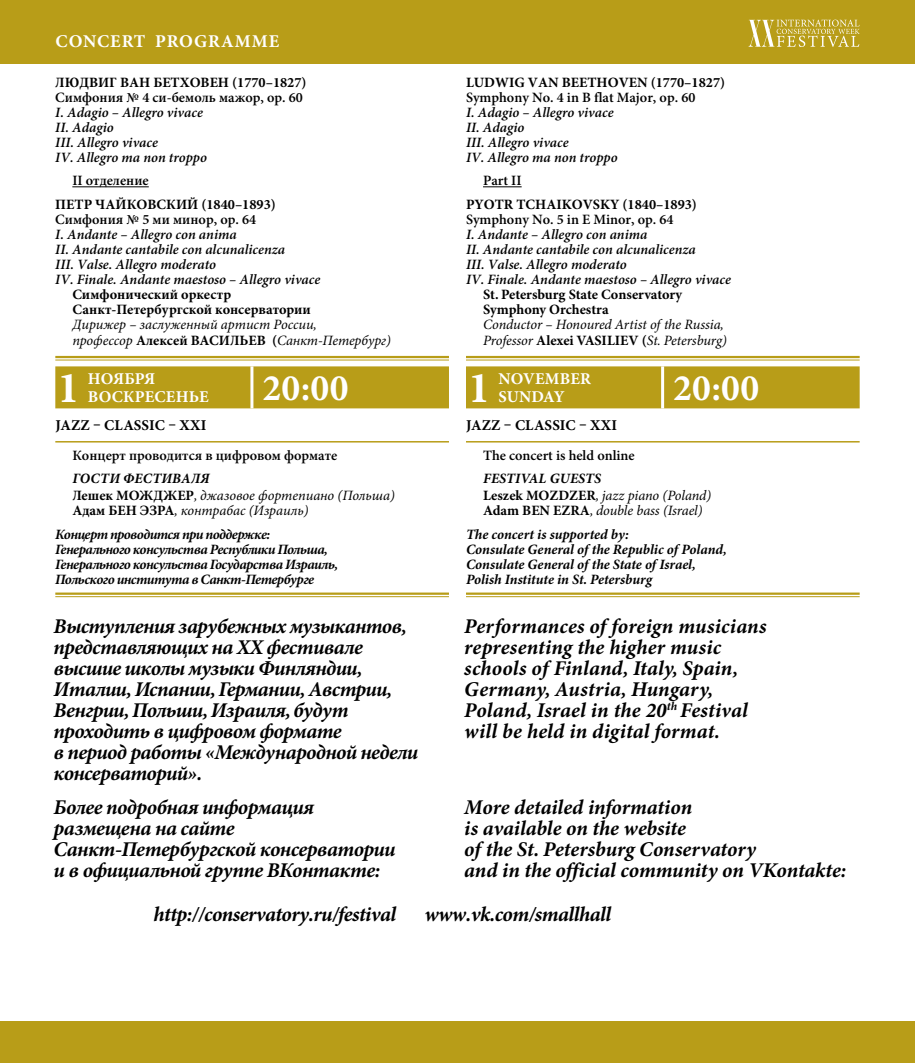
<style>
.page{position:relative;width:915px;height:1063px;background:#fff}
.page>*{position:absolute;margin:0;border:0;box-sizing:border-box;transform-origin:0 0}
.t1{font:700 44.25px "Minion Pro";color:#fff}
.t2{font:700 37.5px "Minion Pro";letter-spacing:.01em;color:#fff}
.t3{font:italic 700 21px/21px "Minion Pro";letter-spacing:-.02em;color:#000}
.t4{font:italic 700 21px/21px "Minion Pro";letter-spacing:.005em;color:#000}
.t5{font:700 18px "Minion Pro";letter-spacing:.05em;color:#fff}
.t6{font:700 16.5px/18px "Minion Pro";letter-spacing:.01em;color:#fff}
.t7{font:700 15px "Minion Pro";letter-spacing:.01em;color:#000}
.t8{font:italic 600 14.25px/15px "Minion Pro";color:#000}
.t9{font:italic 14.25px/15.8px "Minion Pro";letter-spacing:-.005em;color:#000}
.t10{font:700 14.25px/15px "Minion Pro";color:#000}
.t11{font:600 14.25px "Minion Pro";color:#000}
.t12{font:italic 700 14.25px/15px "Minion Pro";letter-spacing:-.03em;color:#000}
.t13{font:italic 700 14.25px/15px "Minion Pro";letter-spacing:-.005em;color:#000}
.s1{font-weight:700;font-style:normal}
.s2{font-weight:700}
.s3{font-style:normal}
.s4{font-weight:400}
</style>
<div class="page">
<div style="left:0;top:0;width:914px;height:64px;background:#b89d18"></div>
<svg style="left:748px;top:20px;width:111px;height:27px"></svg>
<div style="left:0;top:1022px;width:914px;height:41px;background:#b89d18"></div>
<hr style="left:72px;top:186px;width:77px;height:1px;background:#000">
<hr style="left:55px;top:356px;width:394px;height:2px;background:#b89d18">
<hr style="left:55px;top:360px;width:394px;height:1px;background:#b89d18">
<hr style="left:55px;top:441px;width:394px;height:2px;background:#b89d18">
<hr style="left:55px;top:593px;width:394px;height:2px;background:#b89d18">
<hr style="left:55px;top:596px;width:394px;height:1px;background:#b89d18">
<div style="left:55px;top:366px;width:394px;height:42px;background:#b89d18"></div>
<hr style="left:250px;top:366px;width:3px;height:42px;background:#fff">
<hr style="left:483px;top:186px;width:38px;height:1px;background:#000">
<hr style="left:466px;top:356px;width:393px;height:2px;background:#b89d18">
<hr style="left:466px;top:360px;width:393px;height:1px;background:#b89d18">
<hr style="left:466px;top:441px;width:393px;height:2px;background:#b89d18">
<hr style="left:466px;top:593px;width:393px;height:2px;background:#b89d18">
<hr style="left:466px;top:596px;width:393px;height:1px;background:#b89d18">
<div style="left:466px;top:366px;width:393px;height:42px;background:#b89d18"></div>
<hr style="left:661px;top:366px;width:3px;height:42px;background:#fff">
<p class="t5" style="left:55px;top:30px;width:225px">CONCERT PROGRAMME</p>
<p class="t10" style="left:55px;top:75px;width:253px">ЛЮДВИГ ВАН БЕТХОВЕН (1770–1827)</p>
<p class="t11" style="left:55px;top:89px;width:249px">Симфония № 4 си-бемоль мажор, op. 60</p>
<p class="t8" style="left:55px;top:105px;width:153px">I. Adagio – Allegro vivace<br>II. Adagio<br>III. Allegro vivace<br>IV. Allegro ma non troppo</p>
<p class="t11" style="left:72px;top:172px;width:78px">II отделение</p>
<p class="t10" style="left:55px;top:197px;width:222px">ПЕТР ЧАЙКОВСКИЙ (1840–1893)</p>
<p class="t11" style="left:55px;top:211px;width:202px">Симфония № 5 ми минор, op. 64</p>
<p class="t8" style="left:55px;top:227px;width:266px">I. Andante – Allegro con anima<br>II. Andante cantabile con alcunalicenza<br>III. Valse. Allegro moderato<br>IV. Finale. Andante maestoso – Allegro vivace</p>
<p class="t10" style="left:72px;top:287px;width:240px">Симфонический оркестр<br>Санкт-Петербургской консерватории</p>
<p class="t9" style="left:72px;top:317px;width:320px">Дирижер – заслуженный артист России,<br>профессор <span class="s1">Алексей ВАСИЛЬЕВ (</span>Санкт-Петербург)</p>
<h1 class="t1" style="left:57px;top:362px;width:24px">1</h1>
<p class="t6" style="left:88px;top:371px;width:122px">НОЯБРЯ<br>ВОСКРЕСЕНЬЕ</p>
<h2 class="t2" style="left:262px;top:365px;width:88px">20:00</h2>
<p class="t7" style="left:55px;top:416px;width:152px">JAZZ – CLASSIC – XXI</p>
<p class="t11" style="left:72px;top:447px;width:266px">Концерт проводится в цифровом формате</p>
<p class="t9" style="left:72px;top:471px;width:324px;line-height:17.1px"><span class="s2">ГОСТИ ФЕСТИВАЛЯ<br></span><span class="s1">Лешек МОЖДЖЕР</span>, джазовое фортепиано (Польша)</p>
<p class="t12" style="left:55px;top:500px;width:255px;line-height:23.5px;text-indent:17px"><span class="s3">Адам БЕН ЭЗРА</span><span class="s4">, контрабас (Израиль)<br></span>Концерт проводится при поддержке:</p>
<p class="t12" style="left:55px;top:542px;width:284px">Генерального консульства Республики Польша,<br>Генерального консульства Государства Израиль,<br>Польского института в Санкт-Петербурге</p>
<p class="t3" style="left:54px;top:617px;width:366px">Выступления зарубежных музыкантов, представляющих на XX фестивале высшие школы музыки Финляндии,<br>Италии, Испании, Германии, Австрии,<br>Венгрии, Польши, Израиля, будут проходить в цифровом формате<br>в период работы «Международной недели консерваторий».</p>
<p class="t3" style="left:54px;top:798px;width:343px">Более подробная информация размещена на сайте<br>Санкт-Петербургской консерватории и в официальной группе ВКонтакте:</p>
<p class="t10" style="left:466px;top:75px;width:260px">LUDWIG VAN BEETHOVEN (1770–1827)</p>
<p class="t11" style="left:466px;top:89px;width:231px">Symphony No. 4 in B flat Major, op. 60</p>
<p class="t8" style="left:466px;top:105px;width:153px">I. Adagio – Allegro vivace<br>II. Adagio<br>III. Allegro vivace<br>IV. Allegro ma non troppo</p>
<p class="t11" style="left:483px;top:172px;width:40px">Part II</p>
<p class="t10" style="left:466px;top:197px;width:232px">PYOTR TCHAIKOVSKY (1840–1893)</p>
<p class="t11" style="left:466px;top:211px;width:209px">Symphony No. 5 in E Minor, op. 64</p>
<p class="t8" style="left:466px;top:227px;width:266px">I. Andante – Allegro con anima<br>II. Andante cantabile con alcunalicenza<br>III. Valse. Allegro moderato<br>IV. Finale. Andante maestoso – Allegro vivace</p>
<p class="t10" style="left:483px;top:287px;width:201px">St. Petersburg State Conservatory<br>Symphony Orchestra</p>
<p class="t9" style="left:483px;top:317px;width:245px">Conductor – Honoured Artist of the Russia,<br>Professor <span class="s1">Alexei VASILIEV (</span>St. Petersburg)</p>
<h1 class="t1" style="left:468px;top:362px;width:24px">1</h1>
<p class="t6" style="left:498px;top:371px;width:94px">NOVEMBER<br>SUNDAY</p>
<h2 class="t2" style="left:672px;top:365px;width:88px">20:00</h2>
<p class="t7" style="left:466px;top:416px;width:152px">JAZZ – CLASSIC – XXI</p>
<p class="t11" style="left:483px;top:447px;width:153px">The concert is held online</p>
<p class="t9" style="left:483px;top:471px;width:230px;line-height:17.1px"><span class="s2">FESTIVAL GUESTS<br></span><span class="s1">Leszek MOZDZER</span>, jazz piano (Poland)</p>
<p class="t13" style="left:466px;top:500px;width:238px;line-height:23.5px;text-indent:17px"><span class="s3">Adam BEN EZRA</span><span class="s4">, double bass (Israel)<br></span>The concert is supported by:</p>
<p class="t13" style="left:466px;top:542px;width:262px">Consulate General of the Republic of Poland,<br>Consulate General of the State of Israel,<br>Polish Institute in St. Petersburg</p>
<p class="t4" style="left:464px;top:617px;width:304px">Performances of foreign musicians representing the higher music schools of Finland, Italy, Spain,<br>Germany, Austria, Hungary,<br>Poland, Israel in the 20<sup>th</sup> Festival will be held in digital format.</p>
<p class="t3" style="left:464px;top:798px;width:383px">More detailed information<br>is available on the website<br>of the St. Petersburg Conservatory<br>and in the official community on VKontakte:</p>
<p class="t3" style="left:153px;top:905px;width:244px">http://conservatory.ru/festival</p>
<p class="t3" style="left:424px;top:905px;width:188px">www.vk.com/smallhall</p>
</div>
